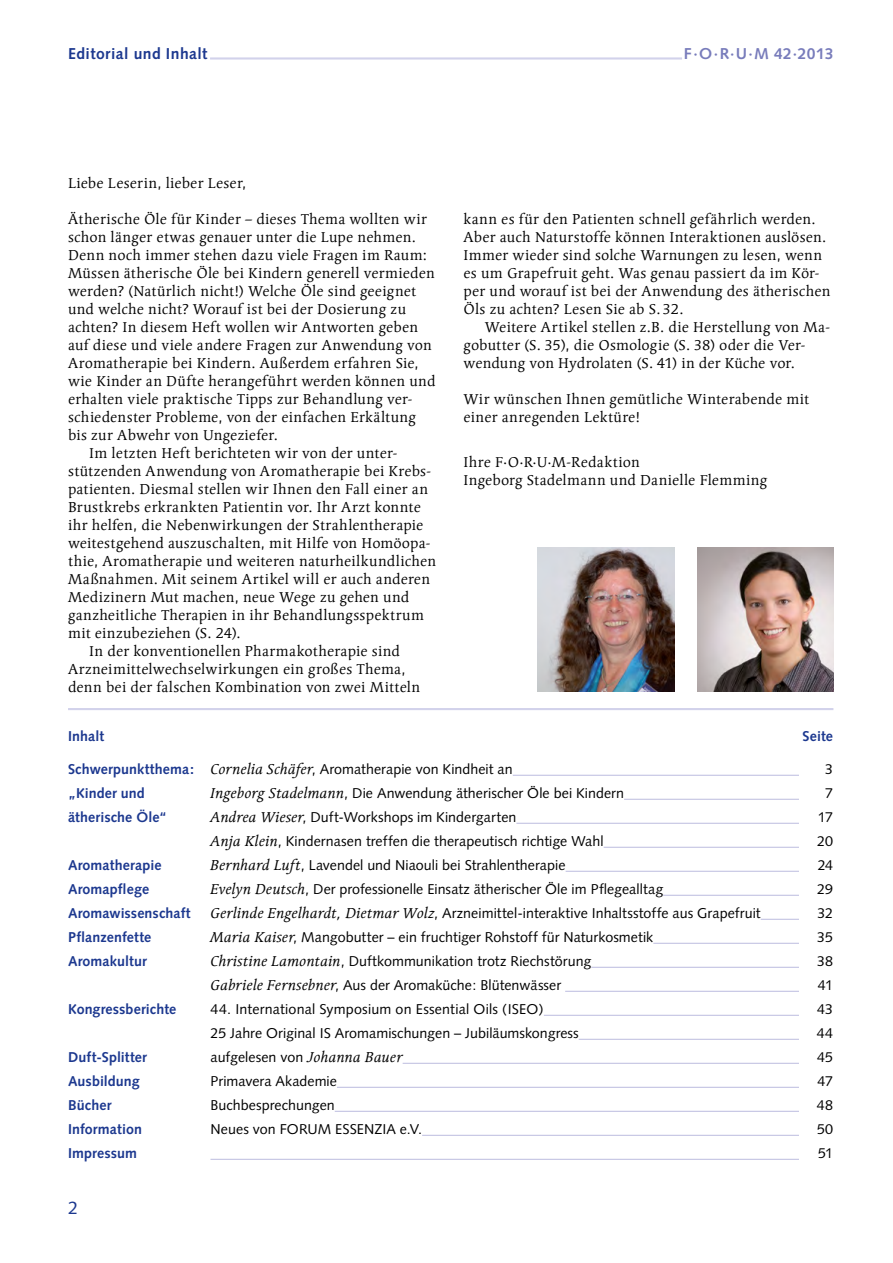
<style>
.page{position:relative;width:893px;height:1263px;background:#fff}
.page>*{position:absolute;margin:0;border:0;box-sizing:border-box;transform-origin:0 0}
.t1{font:18px "Syntax";color:#1c388f}
.t2{font:700 15.75px "Syntax";letter-spacing:.025em;color:#1c388f}
.t3{font:700 15.75px "Syntax";letter-spacing:.025em;color:#787cbb}
.t4{font:14.25px/18px "Linotype Syntax Serif";letter-spacing:.01em;color:#000}
.t5{font:14.25px/24px "Syntax";letter-spacing:.005em;color:#000}
.t6{font:700 14.25px/24px "Syntax";letter-spacing:.005em;color:#1c388f}
.s1{font-family:"Linotype Syntax Serif";font-style:italic}
</style>
<div class="page">
<hr style="left:210px;top:57px;width:472px;height:3px;background:#d2d2eb">
<hr style="left:68px;top:708px;width:765px;height:2px;background:#d2d2eb">
<img style="left:538px;top:547px;width:136px;height:144px">
<img style="left:697px;top:547px;width:136px;height:144px">
<hr style="left:513px;top:775px;width:289px;height:1px;background:#bcbcdf">
<hr style="left:624px;top:799px;width:178px;height:1px;background:#bcbcdf">
<hr style="left:516px;top:823px;width:286px;height:1px;background:#bcbcdf">
<hr style="left:604px;top:847px;width:198px;height:1px;background:#bcbcdf">
<hr style="left:566px;top:871px;width:237px;height:1px;background:#bcbcdf">
<hr style="left:663px;top:895px;width:139px;height:1px;background:#bcbcdf">
<hr style="left:761px;top:919px;width:43px;height:1px;background:#bcbcdf">
<hr style="left:653px;top:943px;width:151px;height:1px;background:#bcbcdf">
<hr style="left:591px;top:967px;width:214px;height:1px;background:#bcbcdf">
<hr style="left:565px;top:991px;width:242px;height:1px;background:#bcbcdf">
<hr style="left:544px;top:1015px;width:261px;height:1px;background:#bcbcdf">
<hr style="left:579px;top:1039px;width:225px;height:1px;background:#bcbcdf">
<hr style="left:403px;top:1063px;width:404px;height:1px;background:#bcbcdf">
<hr style="left:337px;top:1087px;width:467px;height:1px;background:#bcbcdf">
<hr style="left:335px;top:1111px;width:467px;height:1px;background:#bcbcdf">
<hr style="left:422px;top:1135px;width:384px;height:1px;background:#bcbcdf">
<hr style="left:210px;top:1159px;width:595px;height:1px;background:#bcbcdf">
<div style="left:799px;top:760px;width:15px;height:464px;background:#fff"></div>
<p class="t2" style="left:68px;top:44px;width:141px">Editorial und Inhalt</p>
<p class="t3" style="left:684px;top:44px;width:151px">F·O·R·U·M 42·2013</p>
<p class="t4" style="left:68px;top:175px;width:180px">Liebe Leserin, lieber Leser,</p>
<p class="t4" style="left:68px;top:211px;width:361px">Ätherische Öle für Kinder – dieses Thema wollten wir</p>
<p class="t4" style="left:68px;top:229px;width:349px">schon länger etwas genauer unter die Lupe nehmen.</p>
<p class="t4" style="left:68px;top:247px;width:361px">Denn noch immer stehen dazu viele Fragen im Raum:</p>
<p class="t4" style="left:68px;top:265px;width:368px">Müssen ätherische Öle bei Kindern generell vermieden</p>
<p class="t4" style="left:68px;top:283px;width:350px">werden? (Natürlich nicht!) Welche Öle sind geeignet</p>
<p class="t4" style="left:68px;top:301px;width:340px">und welche nicht? Worauf ist bei der Dosierung zu</p>
<p class="t4" style="left:68px;top:319px;width:352px">achten? In diesem Heft wollen wir Antworten geben</p>
<p class="t4" style="left:68px;top:337px;width:365px">auf diese und viele andere Fragen zur Anwendung von</p>
<p class="t4" style="left:68px;top:355px;width:352px">Aromatherapie bei Kindern. Außerdem erfahren Sie,</p>
<p class="t4" style="left:68px;top:373px;width:369px">wie Kinder an Düfte herangeführt werden können und</p>
<p class="t4" style="left:68px;top:391px;width:346px">erhalten viele praktische Tipps zur Behandlung ver-</p>
<p class="t4" style="left:68px;top:409px;width:350px">schiedenster Probleme, von der einfachen Erkältung</p>
<p class="t4" style="left:68px;top:427px;width:212px">bis zur Abwehr von Ungeziefer.</p>
<p class="t4" style="left:89px;top:445px;width:310px">Im letzten Heft berichteten wir von der unter-</p>
<p class="t4" style="left:68px;top:463px;width:364px">stützenden Anwendung von Aromatherapie bei Krebs-</p>
<p class="t4" style="left:68px;top:481px;width:362px">patienten. Diesmal stellen wir Ihnen den Fall einer an</p>
<p class="t4" style="left:68px;top:499px;width:354px">Brustkrebs erkrankten Patientin vor. Ihr Arzt konnte</p>
<p class="t4" style="left:68px;top:517px;width:357px">ihr helfen, die Nebenwirkungen der Strahlentherapie</p>
<p class="t4" style="left:68px;top:535px;width:364px">weitestgehend auszuschalten, mit Hilfe von Homöopa-</p>
<p class="t4" style="left:68px;top:553px;width:370px">thie, Aromatherapie und weiteren naturheilkundlichen</p>
<p class="t4" style="left:68px;top:571px;width:364px">Maßnahmen. Mit seinem Artikel will er auch anderen</p>
<p class="t4" style="left:68px;top:589px;width:343px">Medizinern Mut machen, neue Wege zu gehen und</p>
<p class="t4" style="left:68px;top:607px;width:357px">ganzheitliche Therapien in ihr Behandlungsspektrum</p>
<p class="t4" style="left:68px;top:625px;width:174px">mit einzubeziehen (S. 24).</p>
<p class="t4" style="left:89px;top:643px;width:312px">In der konventionellen Pharmakotherapie sind</p>
<p class="t4" style="left:68px;top:661px;width:339px">Arzneimittelwechselwirkungen ein großes Thema,</p>
<p class="t4" style="left:68px;top:679px;width:354px">denn bei der falschen Kombination von zwei Mitteln</p>
<p class="t4" style="left:463px;top:211px;width:368px">kann es für den Patienten schnell gefährlich werden.<br>Aber auch Naturstoffe können Interaktionen auslösen.<br>Immer wieder sind solche Warnungen zu lesen, wenn es um Grapefruit geht. Was genau passiert da im Kör&shy;per und worauf ist bei der Anwendung des ätherischen Öls zu achten? Lesen Sie ab S. 32.</p>
<p class="t4" style="left:463px;top:319px;width:368px;text-indent:21px">Weitere Artikel stellen z.B. die Herstellung von Ma&shy;gobutter (S. 35), die Osmologie (S. 38) oder die Ver&shy;wendung von Hydrolaten (S. 41) in der Küche vor.</p>
<p class="t4" style="left:463px;top:391px;width:347px">Wir wünschen Ihnen gemütliche Winterabende mit einer anregenden Lektüre!</p>
<p class="t4" style="left:463px;top:454px;width:305px">Ihre F·O·R·U·M-Redaktion<br>Ingeborg Stadelmann und Danielle Flemming</p>
<p class="t6" style="left:68px;top:724px;width:38px">Inhalt</p>
<p class="t6" style="left:68px;top:757px;width:127px">Schwerpunktthema: „Kinder und ätherische Öle“</p>
<p class="t6" style="left:68px;top:853px;width:124px">Aromatherapie<br>Aromapflege<br>Aromawissenschaft<br>Pflanzenfette<br>Aromakultur</p>
<p class="t6" style="left:68px;top:997px;width:110px">Kongressberichte</p>
<p class="t6" style="left:68px;top:1045px;width:80px">Duft-Splitter<br>Ausbildung<br>Bücher<br>Information<br>Impressum</p>
<p class="t1" style="left:68px;top:1197px;width:12px">2</p>
<p class="t6" style="left:802px;top:724px;width:32px">Seite</p>
<p class="t5" style="left:210px;top:757px;width:304px"><span class="s1">Cornelia Schäfer</span>, Aromatherapie von Kindheit an</p>
<p class="t5" style="left:825px;top:757px;width:9px">3</p>
<p class="t5" style="left:210px;top:781px;width:415px"><span class="s1">Ingeborg Stadelmann</span>, Die Anwendung ätherischer Öle bei Kindern</p>
<p class="t5" style="left:825px;top:781px;width:9px">7</p>
<p class="t5" style="left:210px;top:805px;width:307px"><span class="s1">Andrea Wieser</span>, Duft-Workshops im Kindergarten</p>
<p class="t5" style="left:818px;top:805px;width:17px">17</p>
<p class="t5" style="left:210px;top:829px;width:395px"><span class="s1">Anja Klein</span>, Kindernasen treffen die therapeutisch richtige Wahl</p>
<p class="t5" style="left:817px;top:829px;width:17px">20</p>
<p class="t5" style="left:210px;top:853px;width:357px"><span class="s1">Bernhard Luft</span>, Lavendel und Niaouli bei Strahlentherapie</p>
<p class="t5" style="left:818px;top:853px;width:17px">24</p>
<p class="t5" style="left:210px;top:877px;width:454px"><span class="s1">Evelyn Deutsch</span>, Der professionelle Einsatz ätherischer Öle im Pflegealltag</p>
<p class="t5" style="left:817px;top:877px;width:17px">29</p>
<p class="t5" style="left:210px;top:901px;width:552px"><span class="s1">Gerlinde Engelhardt, Dietmar Wolz</span>, Arzneimittel-interaktive Inhaltsstoffe aus Grapefruit</p>
<p class="t5" style="left:817px;top:901px;width:17px">32</p>
<p class="t5" style="left:210px;top:925px;width:444px"><span class="s1">Maria Kaiser</span>, Mangobutter – ein fruchtiger Rohstoff für Naturkosmetik</p>
<p class="t5" style="left:817px;top:925px;width:17px">35</p>
<p class="t5" style="left:211px;top:949px;width:382px"><span class="s1">Christine Lamontain</span>, Duftkommunikation trotz Riechstörung</p>
<p class="t5" style="left:817px;top:949px;width:17px">38</p>
<p class="t5" style="left:211px;top:973px;width:352px"><span class="s1">Gabriele Fernsebner</span>, Aus der Aromaküche: Blütenwässer</p>
<p class="t5" style="left:818px;top:973px;width:17px">41</p>
<p class="t5" style="left:211px;top:997px;width:335px">44. International Symposium on Essential Oils (ISEO)</p>
<p class="t5" style="left:817px;top:997px;width:17px">43</p>
<p class="t5" style="left:211px;top:1021px;width:370px">25 Jahre Original IS Aromamischungen – Jubiläumskongress</p>
<p class="t5" style="left:817px;top:1021px;width:18px">44</p>
<p class="t5" style="left:211px;top:1045px;width:194px">aufgelesen von <span class="s1">Johanna Bauer</span></p>
<p class="t5" style="left:817px;top:1045px;width:17px">45</p>
<p class="t5" style="left:211px;top:1069px;width:128px">Primavera Akademie</p>
<p class="t5" style="left:817px;top:1069px;width:17px">47</p>
<p class="t5" style="left:211px;top:1093px;width:126px">Buchbesprechungen</p>
<p class="t5" style="left:817px;top:1093px;width:18px">48</p>
<p class="t5" style="left:211px;top:1117px;width:213px">Neues von FORUM ESSENZIA e.V.</p>
<p class="t5" style="left:817px;top:1117px;width:18px">50<br>51</p>
</div>
